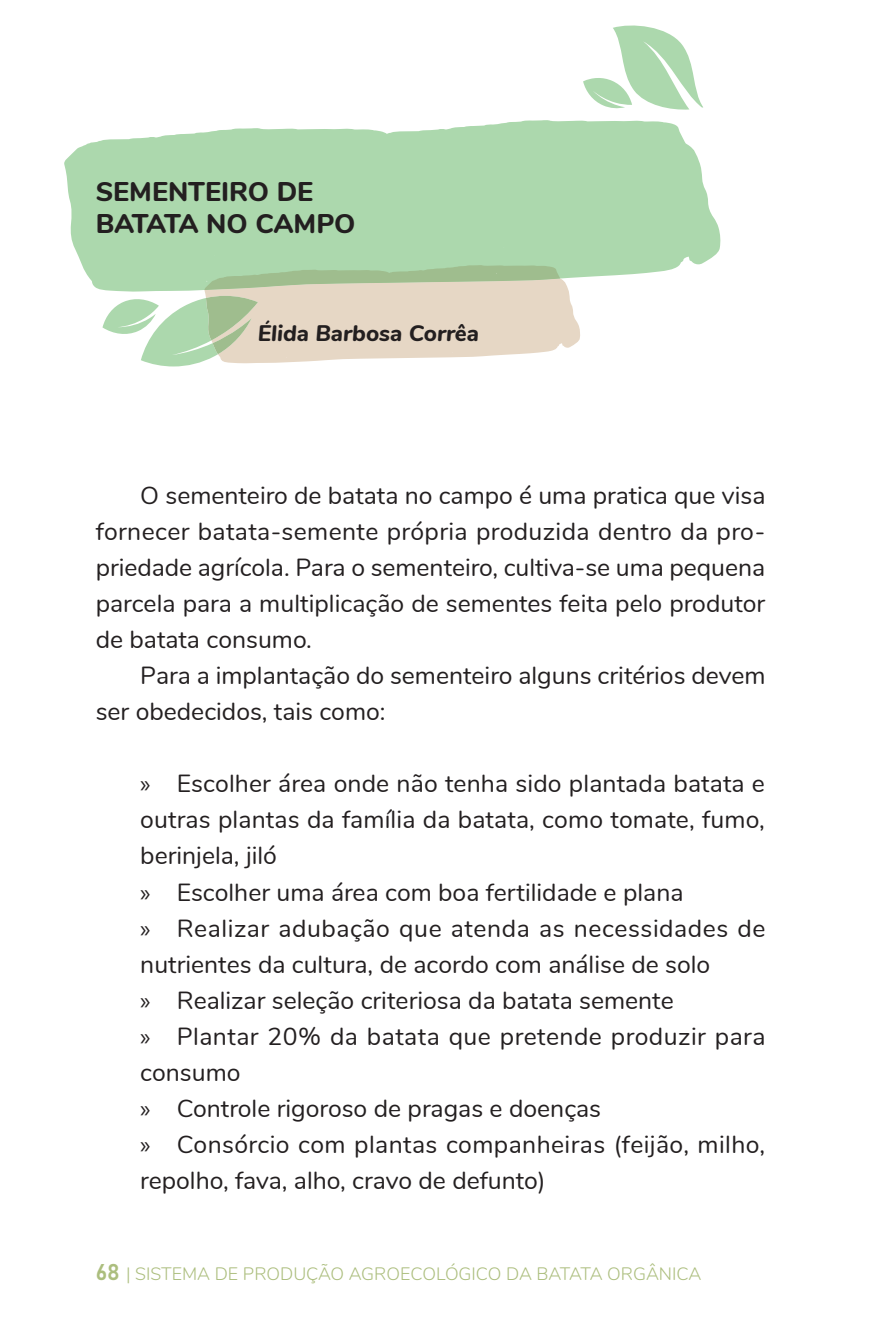
<style>
.page{position:relative;width:893px;height:1340px;background:#fff}
.page>*{position:absolute;margin:0;border:0;box-sizing:border-box;transform-origin:0 0}
.t1{font:800 27px/32.4px "Nunito";color:#231f20}
.t2{font:24.75px/36px "Nunito";color:#231f20}
.t3{font:italic 800 22.5px "Nunito";color:#231f20}
.t4{font:300 18px "Nunito";color:#acbe7e}
.s1{font-family:"Myriad Pro"}
.s2{font-family:"Bahnschrift";font-weight:400;font-size:22.5px}
</style>
<div class="page">
<svg style="left:64px;top:120px;width:656px;height:170px;background:#b6dcb7"></svg>
<svg style="left:102px;top:265px;width:478px;height:101px;background:#d5d9c1"></svg>
<svg style="left:583px;top:26px;width:120px;height:84px"></svg>
<p class="t1" style="left:96px;top:173px;width:261px">SEMENTEIRO DE<br>BATATA NO CAMPO</p>
<p class="t3" style="left:258px;top:316px;width:223px">Élida Barbosa Corrêa</p>
<p class="t2" style="left:96px;top:476px;width:671px;text-align:justify;text-indent:45px">O sementeiro de batata no campo é uma pratica que visa fornecer batata-semente própria produzida dentro da pro&shy;priedade agrícola. Para o sementeiro, cultiva-se uma pequena parcela para a multiplicação de sementes feita pelo produtor de batata consumo.</p>
<p class="t2" style="left:96px;top:656px;width:671px;text-indent:45px">Para a implantação do sementeiro alguns critérios devem ser obedecidos, tais como:</p>
<p class="t2" style="left:140px;top:764px;width:627px"><span class="s1">»</span> Escolher área onde não tenha sido plantada batata e outras plantas da família da batata, como tomate, fumo, berinjela, jiló<br><span class="s1">»</span> Escolher uma área com boa fertilidade e plana<br><span class="s1">»</span> Realizar adubação que atenda as necessidades de nutrientes da cultura, de acordo com análise de solo<br><span class="s1">»</span> Realizar seleção criteriosa da batata semente<br><span class="s1">»</span> Plantar 20% da batata que pretende produzir para consumo<br><span class="s1">»</span> Controle rigoroso de pragas e doenças<br><span class="s1">»</span> Consórcio com plantas companheiras (feijão, milho, repolho, fava, alho, cravo de defunto)</p>
<p class="t4" style="left:96px;top:1260px;width:607px"><span class="s2">68</span> | SISTEMA DE PRODUÇÃO AGROECOLÓGICO DA BATATA ORGÂNICA</p>
</div>
